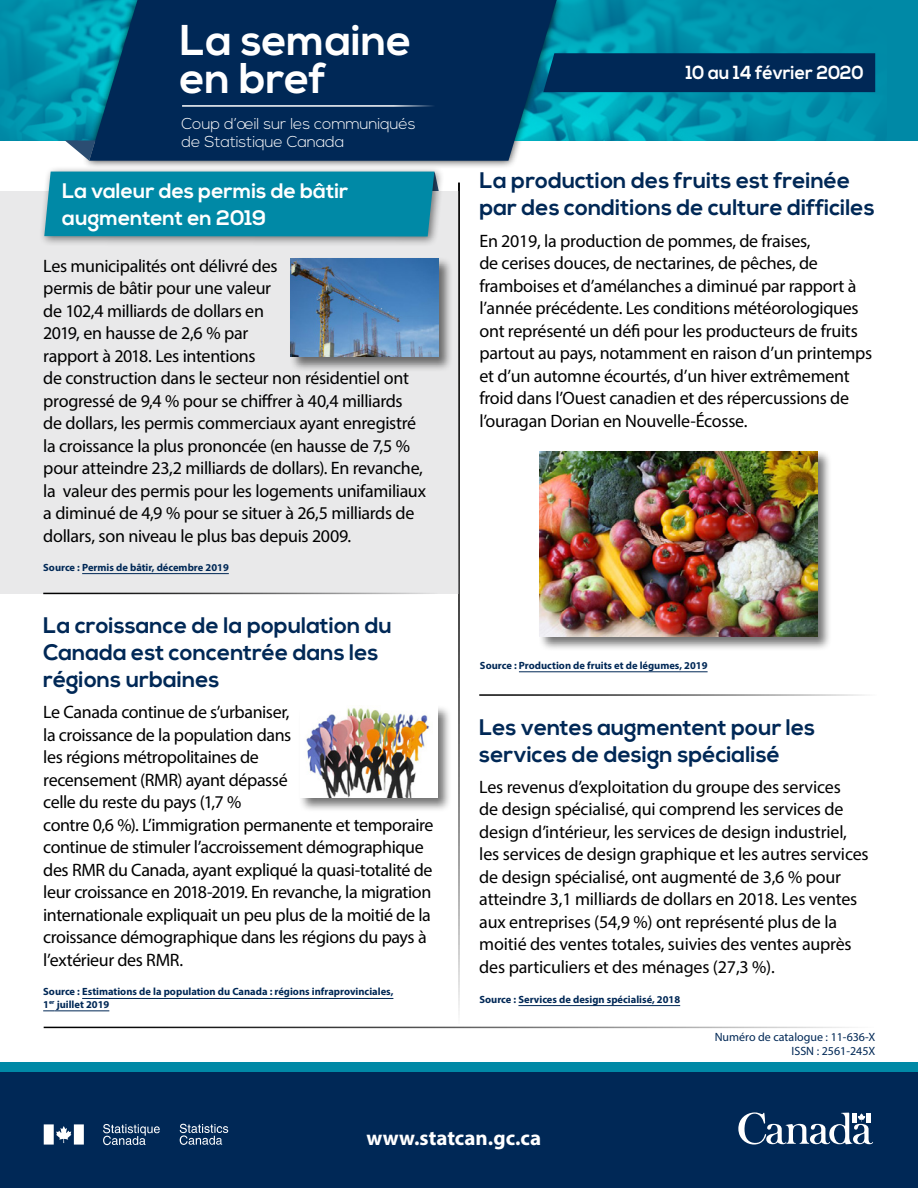
<style>
.page{position:relative;width:918px;height:1188px;background:#fff}
.page>*{position:absolute;margin:0;border:0;box-sizing:border-box;transform-origin:0 0}
.t1{font:700 42.9px/37.5px "Nexa";color:#fff}
.t2{font:700 22.5px/27px "Nexa";color:#002856}
.t3{font:700 21px/27px "Nexa";letter-spacing:-.005em;color:#fff}
.t4{font:700 21px "Myriad Pro";color:#fff}
.t5{font:700 18.9px "Nexa";color:#fff;scale:.94 1}
.t6{font:18px/22.5px "Myriad Pro";letter-spacing:-.015em;color:#000}
.t7{font:300 15.75px/18.8px "Nexa";letter-spacing:-.01em;color:#fff}
.t8{font:12px/13.6px "Myriad Pro";color:#002856;text-align:right}
.t9{font:700 10.5px/12.3px "Myriad Pro";color:#002856}
</style>
<div class="page">
<div style="left:0;top:1072px;width:918px;height:116px;background:#002856"></div>
<div style="left:0;top:0;width:918px;height:140px;background:#0089a6"></div>
<img style="left:564px;top:0;width:312px;height:140px">
<img style="left:4px;top:0;width:78px;height:140px">
<div style="left:82px;top:0;width:482px;height:169px;background:#000;opacity:.75"></div>
<svg style="left:89px;top:0;width:468px;height:161px;background:#03345f"></svg>
<hr style="left:182px;top:105px;width:264px;height:2px;background:#fff">
<svg style="left:738px;top:1112px;width:135px;height:33px"></svg>
<svg style="left:44px;top:1124px;width:40px;height:21px"></svg>
<svg style="left:180px;top:1124px;width:48px;height:21px"></svg>
<svg style="left:103px;top:1124px;width:57px;height:21px"></svg>
<div style="left:543px;top:53px;width:332px;height:39px;background:#002856"></div>
<div style="left:0;top:1062px;width:918px;height:10px;background:#0089a6"></div>
<hr style="left:44px;top:1027px;width:830px;height:1px;background:#000">
<svg style="left:65px;top:140px;width:30px;height:21px"></svg>
<div style="left:0;top:191px;width:459px;height:403px;background:#e9e9ea"></div>
<div style="left:39px;top:166px;width:405px;height:81px;background:#000;opacity:.5"></div>
<div style="left:44px;top:172px;width:397px;height:65px;background:#0089a6"></div>
<hr style="left:519px;top:672px;width:189px;height:1px;background:#002856">
<hr style="left:518px;top:1005px;width:162px;height:1px;background:#002856">
<hr style="left:82px;top:998px;width:311px;height:1px;background:#002856">
<svg style="left:43px;top:1011px;width:12px;height:1px"></svg>
<hr style="left:55px;top:1011px;width:54px;height:1px;background:#002856">
<hr style="left:458px;top:183px;width:2px;height:841px;background:#000">
<hr style="left:479px;top:694px;width:398px;height:2px;background:#000">
<hr style="left:43px;top:593px;width:395px;height:1px;background:#000">
<hr style="left:82px;top:573px;width:147px;height:1px;background:#002856">
<div style="left:299px;top:705px;width:153px;height:108px;background:#000;opacity:.55"></div>
<img style="left:300px;top:706px;width:137px;height:92px">
<div style="left:289px;top:257px;width:165px;height:115px;background:#000;opacity:.55"></div>
<img style="left:291px;top:258px;width:148px;height:99px">
<div style="left:538px;top:450px;width:294px;height:202px;background:#000;opacity:.55"></div>
<img style="left:539px;top:451px;width:279px;height:185px">
<h1 class="t1" style="left:180px;top:23px;width:233px">La semaine en bref</h1>
<p class="t7" style="left:182px;top:115px;width:236px">Coup d’oeil sur les communiqués de Statistique Canada</p>
<p class="t3" style="left:62px;top:178px;width:288px">La valeur des permis de bâtir augmentent en 2019</p>
<p class="t6" style="left:43px;top:254px;width:384px">Les municipalités ont délivré des<br>permis de bâtir pour une valeur<br>de 102,4 milliards de dollars en<br>2019, en hausse de 2,6 % par<br>rapport à 2018. Les intentions<br>de construction dans le secteur non résidentiel ont progressé de 9,4 % pour se chiffrer à 40,4 milliards de dollars, les permis commerciaux ayant enregistré la croissance la plus prononcée (en hausse de 7,5 % pour atteindre 23,2 milliards de dollars). En revanche, la valeur des permis pour les logements unifamiliaux a diminué de 4,9 % pour se situer à 26,5 milliards de dollars, son niveau le plus bas depuis 2009.</p>
<p class="t9" style="left:43px;top:561px;width:187px">Source : Permis de bâtir, décembre 2019</p>
<p class="t2" style="left:43px;top:613px;width:350px">La croissance de la population du<br>Canada est concentrée dans les régions urbaines</p>
<p class="t6" style="left:43px;top:701px;width:392px">Le Canada continue de s’urbaniser,<br>la croissance de la population dans<br>les régions métropolitaines de<br>recensement (RMR) ayant dépassé<br>celle du reste du pays (1,7 %<br>contre 0,6 %). L’immigration permanente et temporaire continue de stimuler l’accroissement démographique des RMR du Canada, ayant expliqué la quasi-totalité de leur croissance en 2018-2019. En revanche, la migration internationale expliquait un peu plus de la moitié de la croissance démographique dans les régions du pays à l’extérieur des RMR.</p>
<p class="t9" style="left:43px;top:985px;width:352px">Source : Estimations de la population du Canada : régions infraprovinciales,<br>1<sup>er</sup> juillet 2019</p>
<p class="t5" style="left:686px;top:62px;width:191px">10 au 14 février 2020</p>
<p class="t2" style="left:479px;top:168px;width:397px">La production des fruits est freinée par des conditions de culture difficiles</p>
<p class="t6" style="left:479px;top:229px;width:394px">En 2019, la production de pommes, de fraises,<br>de cerises douces, de nectarines, de pêches, de framboises et d’amélanches a diminué par rapport à l’année précédente. Les conditions météorologiques ont représenté un défi pour les producteurs de fruits partout au pays, notamment en raison d’un printemps et d’un automne écourtés, d’un hiver extrêmement froid dans l’Ouest canadien et des répercussions de l’ouragan Dorian en Nouvelle-Écosse.</p>
<p class="t9" style="left:480px;top:659px;width:229px">Source : Production de fruits et de légumes, 2019</p>
<p class="t2" style="left:479px;top:714px;width:337px">Les ventes augmentent pour les services de design spécialisé</p>
<p class="t6" style="left:479px;top:775px;width:391px">Les revenus d’exploitation du groupe des services<br>de design spécialisé, qui comprend les services de design d’intérieur, les services de design industriel, les services de design graphique et les autres services de design spécialisé, ont augmenté de 3,6 % pour atteindre 3,1 milliards de dollars en 2018. Les ventes aux entreprises (54,9 %) ont représenté plus de la moitié des ventes totales, suivies des ventes auprès des particuliers et des ménages (27,3 %).</p>
<p class="t9" style="left:479px;top:993px;width:202px">Source : Services de design spécialisé, 2018</p>
<p class="t8" style="left:715px;top:1030px;width:162px">Numéro de catalogue : 11-636-X<br>ISSN : 2561-245X</p>
<p class="t4" style="left:367px;top:1125px;width:176px">www.statcan.gc.ca</p>
</div>
